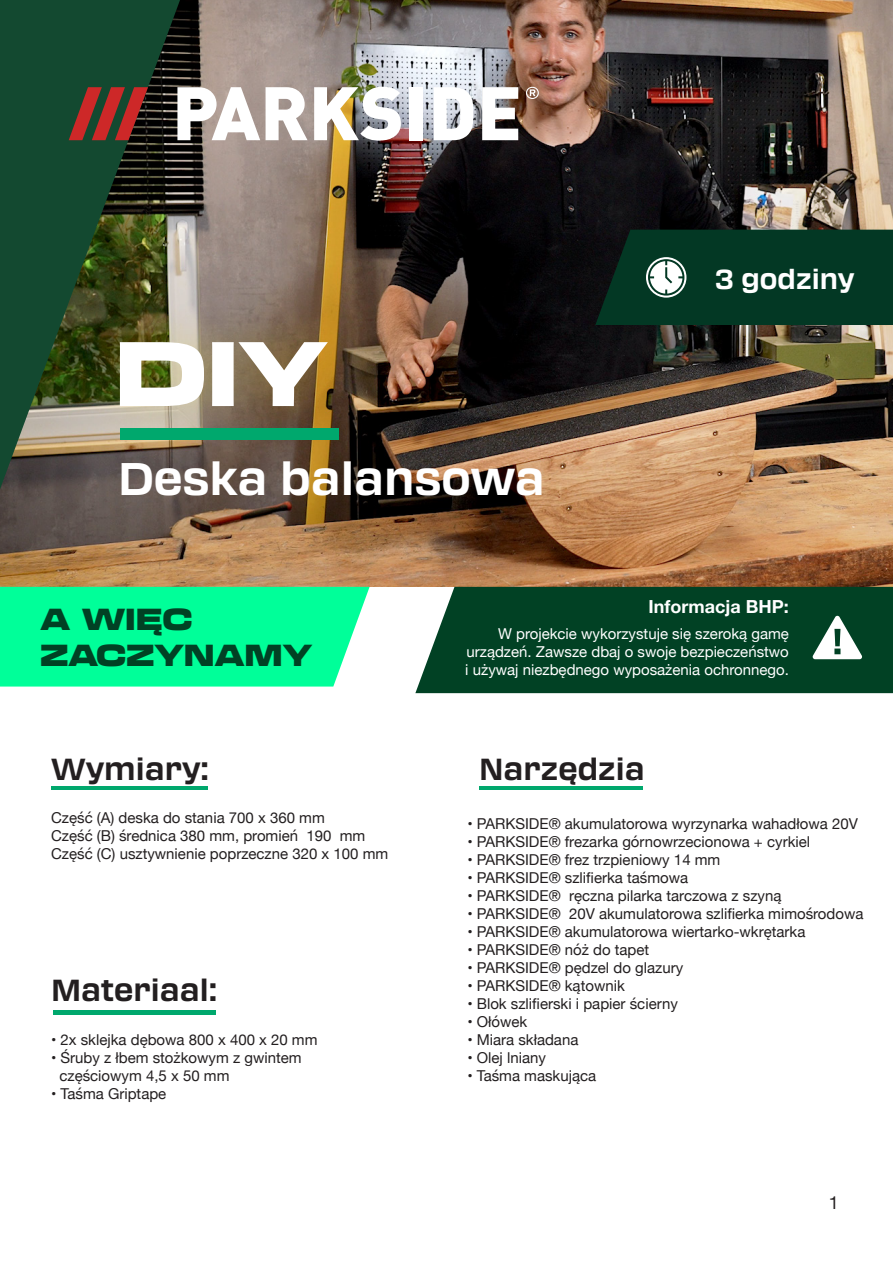
<style>
.page{position:relative;width:893px;height:1263px;background:#fff}
.page>*{position:absolute;margin:0;border:0;box-sizing:border-box;transform-origin:0 0}
.t1{font:900 expanded 90px "Transducer";color:#fff}
.t2{font:700 45px "Transducer";color:#fff}
.t3{font:700 30px "Transducer";color:#231f20}
.t4{font:900 expanded 30px/36px "Transducer";color:#014124}
.t5{font:700 27px "Transducer";color:#fff}
.t6{font:700 18px "Helvetica Neue";color:#fff}
.t7{font:18px "Helvetica Neue";color:#231f20}
.t8{font:15px/18px "Helvetica Neue";color:#231f20}
.t9{font:15px/18px "Helvetica Neue";color:#fff;text-align:justify}
</style>
<div class="page">
<img style="left:0;top:0;width:893px;height:587px">
<svg style="left:0;top:0;width:180px;height:489px;background:#2b4a31"></svg>
<svg style="left:69px;top:87px;width:79px;height:53px;background:#743228"></svg>
<svg style="left:177px;top:87px;width:83px;height:53px"></svg>
<svg style="left:266px;top:87px;width:42px;height:53px"></svg>
<img style="left:314px;top:87px;width:87px;height:54px">
<div style="left:409px;top:87px;width:13px;height:53px;background:#fff"></div>
<svg style="left:434px;top:87px;width:40px;height:53px"></svg>
<svg style="left:482px;top:87px;width:36px;height:53px"></svg>
<svg style="left:526px;top:87px;width:13px;height:12px"></svg>
<div style="left:80px;top:302px;width:282px;height:143px;background:#fff101;opacity:.2"></div>
<div style="left:120px;top:428px;width:219px;height:11px;background:#00a86d"></div>
<hr style="left:51px;top:786px;width:156px;height:4px;background:#00a86d">
<div style="left:0;top:587px;width:370px;height:99px;background:#0f9"></div>
<div style="left:415px;top:587px;width:478px;height:106px;background:#014124"></div>
<svg style="left:812px;top:615px;width:51px;height:44px"></svg>
<hr style="left:479px;top:786px;width:164px;height:4px;background:#00a86d">
<svg style="left:595px;top:230px;width:298px;height:95px;background:#0c3c2a"></svg>
<hr style="left:53px;top:1010px;width:162px;height:4px;background:#00a86d">
<h1 class="t1" style="left:115px;top:304px;width:214px">DIY</h1>
<h2 class="t2" style="left:118px;top:447px;width:428px">Deska balansowa</h2>
<h3 class="t5" style="left:715px;top:260px;width:141px">3 godziny</h3>
<h3 class="t4" style="left:41px;top:598px;width:273px">A WIĘC<br>ZACZYNAMY</h3>
<h3 class="t3" style="left:51px;top:747px;width:159px">Wymiary:</h3>
<p class="t8" style="left:51px;top:810px;width:339px">Część (A) deska do stania 700 x 360 mm<br>Część (B) średnica 380 mm, promień 190 mm<br>Część (C) usztywnienie poprzeczne 320 x 100 mm</p>
<h3 class="t3" style="left:51px;top:969px;width:168px">Materiaal:</h3>
<p class="t8" style="left:51px;top:1031px;width:268px">• 2x sklejka dębowa 800 x 400 x 20 mm</p>
<p class="t8" style="left:59px;top:1049px;width:244px;text-indent:-8px">• Śruby z łbem stożkowym z gwintem częściowym 4,5 x 50 mm</p>
<p class="t8" style="left:51px;top:1085px;width:117px">• Taśma Griptape</p>
<p class="t6" style="left:649px;top:592px;width:142px">Informacja BHP:</p>
<p class="t9" style="left:465px;top:626px;width:325px;text-indent:33px">W projekcie wykorzystuje się szeroką gamę urządzeń. Zawsze dbaj o swoje bezpieczeństwo i używaj niezbędnego wyposażenia ochronnego.</p>
<h3 class="t3" style="left:479px;top:747px;width:167px">Narzędzia</h3>
<p class="t8" style="left:467px;top:815px;width:392px">• PARKSIDE® akumulatorowa wyrzynarka wahadłowa 20V</p>
<p class="t8" style="left:467px;top:833px;width:344px">• PARKSIDE® frezarka górnowrzecionowa + cyrkiel</p>
<p class="t8" style="left:467px;top:851px;width:255px">• PARKSIDE® frez trzpieniowy 14 mm</p>
<p class="t8" style="left:467px;top:869px;width:222px">• PARKSIDE® szlifierka taśmowa</p>
<p class="t8" style="left:467px;top:887px;width:316px">• PARKSIDE® ręczna pilarka tarczowa z szyną</p>
<p class="t8" style="left:467px;top:905px;width:398px">• PARKSIDE® 20V akumulatorowa szlifierka mimośrodowa</p>
<p class="t8" style="left:467px;top:923px;width:340px">• PARKSIDE® akumulatorowa wiertarko-wkrętarka</p>
<p class="t8" style="left:467px;top:941px;width:183px">• PARKSIDE® nóż do tapet</p>
<p class="t8" style="left:467px;top:959px;width:217px">• PARKSIDE® pędzel do glazury</p>
<p class="t8" style="left:467px;top:977px;width:159px">• PARKSIDE® kątownik</p>
<p class="t8" style="left:467px;top:995px;width:212px">• Blok szlifierski i papier ścierny</p>
<p class="t8" style="left:467px;top:1013px;width:61px">• Ołówek</p>
<p class="t8" style="left:467px;top:1031px;width:113px">• Miara składana</p>
<p class="t8" style="left:467px;top:1049px;width:80px">• Olej lniany</p>
<p class="t8" style="left:467px;top:1067px;width:130px">• Taśma maskująca</p>
<p class="t7" style="left:829px;top:1189px;width:12px">1</p>
</div>
